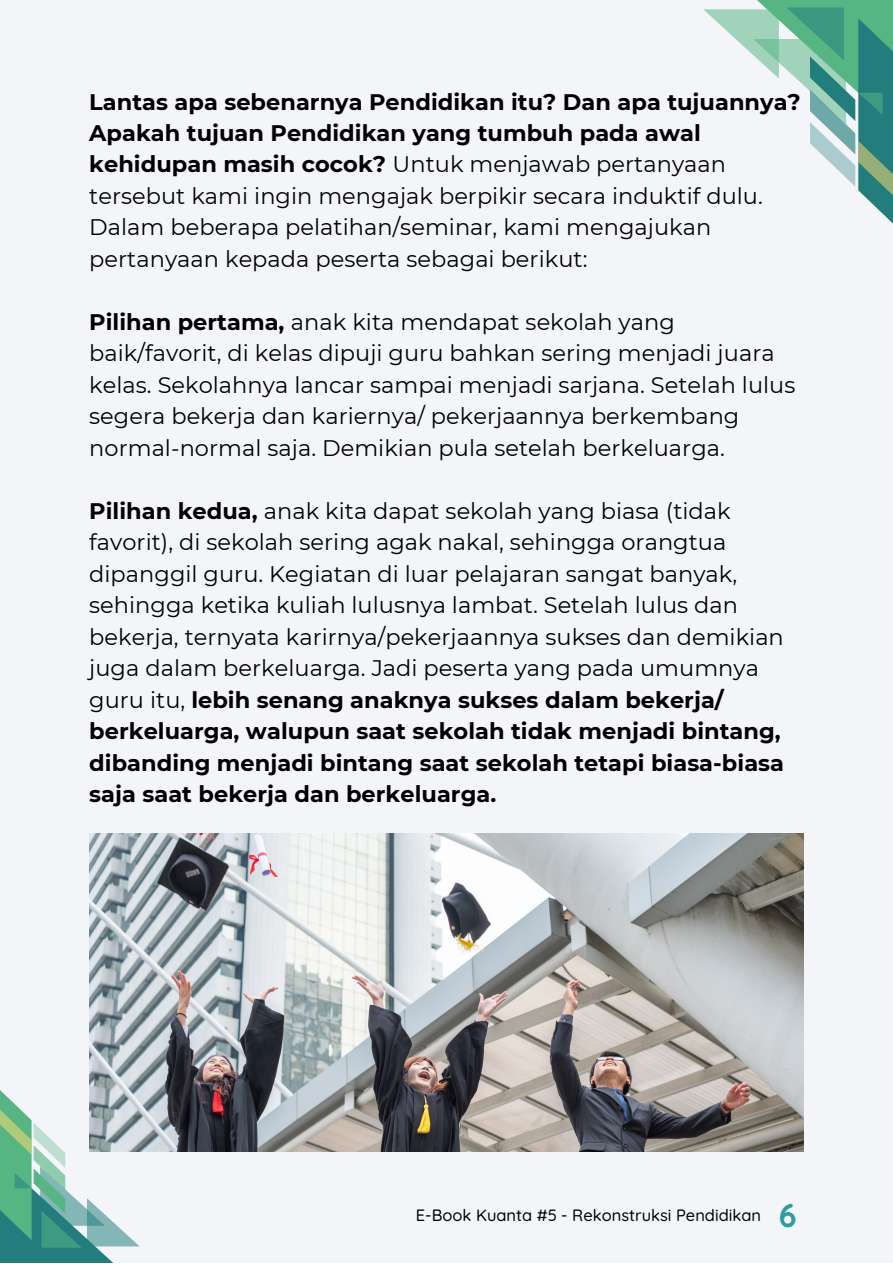
<style>
.page{position:relative;width:893px;height:1264px;background:#fff}
.page>*{position:absolute;margin:0;border:0;box-sizing:border-box;transform-origin:0 0}
.t1{font:700 33px "Quicksand";color:#2e9d9d}
.t2{font:22.5px/31.5px "Montserrat";color:#000}
.t3{font:500 16.35px "Quicksand";color:#000}
.s1{font-weight:700}
</style>
<div class="page">
<div style="left:0;top:0;width:892px;height:1262px;background:#f3f5f9"></div>
<svg style="left:0;top:1090px;width:139px;height:172px"></svg>
<svg style="left:703px;top:0;width:189px;height:223px"></svg>
<img style="left:89px;top:833px;width:714px;height:318px">
<p class="t2" style="left:89px;top:86px;width:713px"><span class="s1">Lantas apa sebenarnya Pendidikan itu? Dan apa tujuannya?<br>Apakah tujuan Pendidikan yang tumbuh pada awal kehidupan masih cocok?</span> Untuk menjawab pertanyaan tersebut kami ingin mengajak berpikir secara induktif dulu.<br>Dalam beberapa pelatihan/seminar, kami mengajukan pertanyaan kepada peserta sebagai berikut:</p>
<p class="t2" style="left:89px;top:306px;width:707px"><span class="s1">Pilihan pertama,</span> anak kita mendapat sekolah yang baik/favorit, di kelas dipuji guru bahkan sering menjadi juara kelas. Sekolahnya lancar sampai menjadi sarjana. Setelah lulus segera bekerja dan kariernya/ pekerjaannya berkembang normal-normal saja. Demikian pula setelah berkeluarga.</p>
<p class="t2" style="left:89px;top:495px;width:696px"><span class="s1">Pilihan kedua,</span> anak kita dapat sekolah yang biasa (tidak favorit), di sekolah sering agak nakal, sehingga orangtua dipanggil guru. Kegiatan di luar pelajaran sangat banyak, sehingga ketika kuliah lulusnya lambat. Setelah lulus dan bekerja, ternyata karirnya/pekerjaannya sukses dan demikian juga dalam berkeluarga. Jadi peserta yang pada umumnya guru itu, <span class="s1">lebih senang anaknya sukses dalam bekerja/ berkeluarga, walupun saat sekolah tidak menjadi bintang, dibanding menjadi bintang saat sekolah tetapi biasa-biasa saja saat bekerja dan berkeluarga.</span></p>
<p class="t3" style="left:416px;top:1204px;width:346px">E-Book Kuanta #5 - Rekonstruksi Pendidikan</p>
<p class="t1" style="left:778px;top:1193px;width:20px">6</p>
</div>
